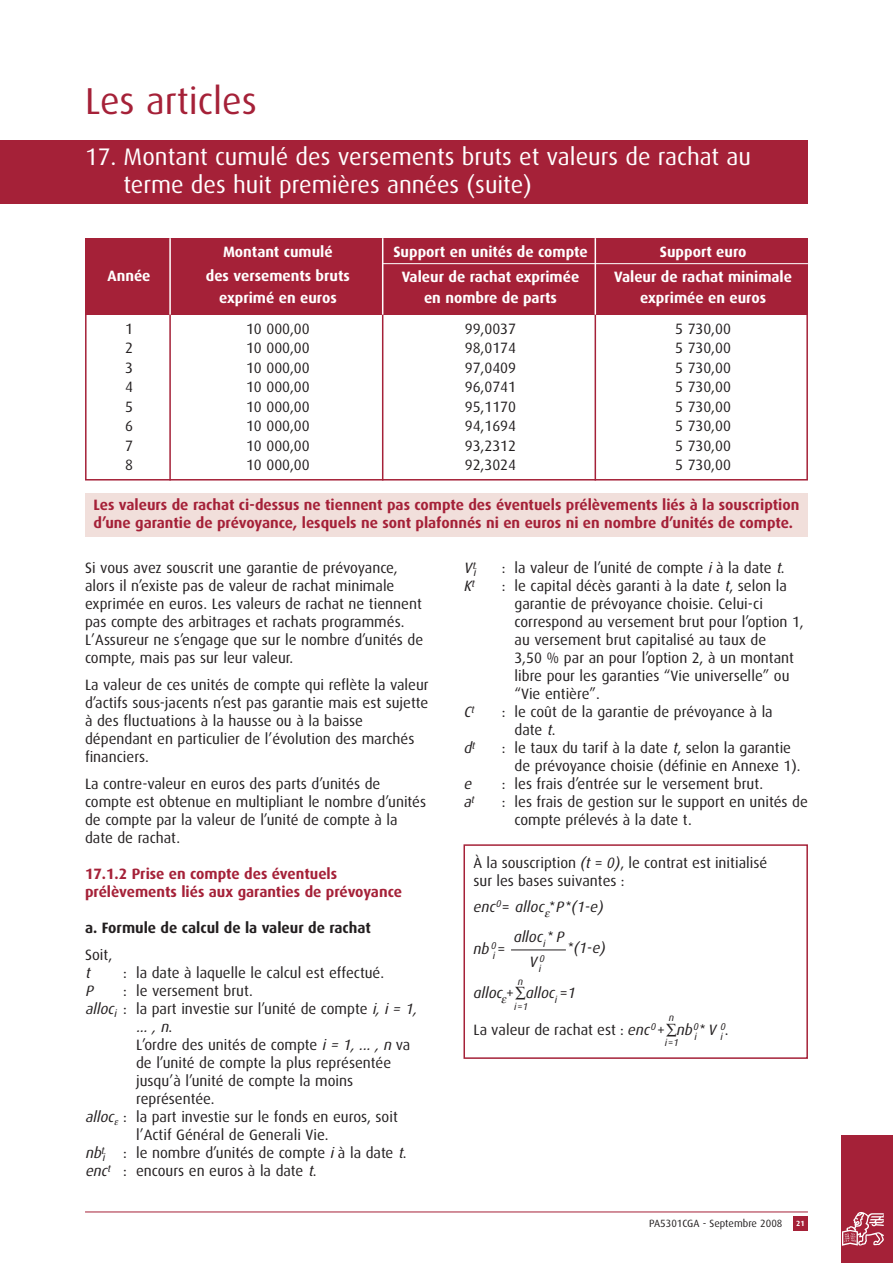
<style>
.page{position:relative;width:893px;height:1263px;background:#fff}
.page>*{position:absolute;margin:0;border:0;box-sizing:border-box;transform-origin:0 0}
.t1{font:37.5px "Dax";color:#a52138}
.t2{font:24px/28.5px "Dax";color:#fff}
.t3{font:15px/18px "Dax";color:#231f20}
.t4{font:700 15px/18px "Dax";color:#a52138}
.t5{font:700 15px "Dax";color:#fff}
.t6{font:italic 15px "Dax";color:#231f20}
.t7{font:700 15px "Dax";color:#231f20}
.t8{font:italic 15px "Dax";color:#231f20}
.t9{font:10.5px "Dax";color:#231f20}
.t10{font:italic 10.5px "Dax";color:#231f20}
.t11{font:italic 9.9px "Dax";color:#231f20}
.t12{font:700 7.5px "Dax";color:#fff}
.s1{font-style:italic}
.s2{font-style:normal}
.s3{font-family:"Helvetica Neue";font-style:normal}
.s4{font-style:normal;font-size:15px}
</style>
<div class="page">
<hr style="left:85px;top:1211px;width:723px;height:1px;background:#a52138">
<div style="left:793px;top:1216px;width:15px;height:15px;background:#a52138"></div>
<div style="left:842px;top:1135px;width:51px;height:128px;background:#a52138"></div>
<svg style="left:842px;top:1212px;width:42px;height:34px"></svg>
<div style="left:85px;top:493px;width:723px;height:43px;background:#f1dfdb"></div>
<div style="left:0;top:140px;width:808px;height:64px;background:#a52138"></div>
<div style="left:85px;top:238px;width:723px;height:77px;background:#a52138"></div>
<div style="left:85px;top:238px;width:723px;height:242px;border:2px solid #a52138"></div>
<hr style="left:169px;top:315px;width:2px;height:165px;background:#a52138">
<hr style="left:382px;top:315px;width:1px;height:165px;background:#a52138">
<hr style="left:595px;top:315px;width:1px;height:165px;background:#a52138">
<hr style="left:169px;top:238px;width:2px;height:77px;background:#fff">
<hr style="left:382px;top:238px;width:1px;height:77px;background:#fff">
<hr style="left:595px;top:238px;width:1px;height:77px;background:#fff">
<hr style="left:383px;top:263px;width:425px;height:1px;background:#fff">
<hr style="left:511px;top:949px;width:55px;height:1px;background:#231f20">
<div style="left:463px;top:844px;width:345px;height:215px;border:2px solid #a52138"></div>
<h1 class="t1" style="left:85px;top:85px;width:173px">Les articles</h1>
<h2 class="t2" style="left:123px;top:144px;width:629px;text-indent:-38px">17. Montant cumulé des versements bruts et valeurs de rachat au terme des huit premières années (suite)</h2>
<p class="t5" style="left:223px;top:245px;width:111px">Montant cumulé</p>
<p class="t5" style="left:393px;top:245px;width:196px">Support en unités de compte</p>
<p class="t5" style="left:660px;top:245px;width:88px">Support euro</p>
<p class="t5" style="left:108px;top:269px;width:44px">Année</p>
<p class="t5" style="left:206px;top:269px;width:146px">des versements bruts</p>
<p class="t5" style="left:402px;top:270px;width:179px">Valeur de rachat exprimée</p>
<p class="t5" style="left:614px;top:270px;width:179px">Valeur de rachat minimale</p>
<p class="t5" style="left:219px;top:292px;width:119px">exprimé en euros</p>
<p class="t5" style="left:424px;top:292px;width:134px">en nombre de parts</p>
<p class="t5" style="left:640px;top:292px;width:128px">exprimée en euros</p>
<p class="t3" style="left:125px;top:320px;width:9px">1</p>
<p class="t3" style="left:246px;top:320px;width:65px">10 000,00</p>
<p class="t3" style="left:465px;top:320px;width:53px">99,0037</p>
<p class="t3" style="left:675px;top:320px;width:57px">5 730,00</p>
<p class="t3" style="left:125px;top:340px;width:9px">2</p>
<p class="t3" style="left:246px;top:340px;width:65px">10 000,00</p>
<p class="t3" style="left:465px;top:340px;width:53px">98,0174</p>
<p class="t3" style="left:675px;top:340px;width:57px">5 730,00</p>
<p class="t3" style="left:125px;top:359px;width:9px">3</p>
<p class="t3" style="left:246px;top:359px;width:65px">10 000,00</p>
<p class="t3" style="left:465px;top:359px;width:53px">97,0409</p>
<p class="t3" style="left:675px;top:359px;width:57px">5 730,00</p>
<p class="t3" style="left:125px;top:379px;width:9px">4</p>
<p class="t3" style="left:246px;top:379px;width:65px">10 000,00</p>
<p class="t3" style="left:465px;top:379px;width:53px">96,0741</p>
<p class="t3" style="left:675px;top:379px;width:57px">5 730,00</p>
<p class="t3" style="left:125px;top:398px;width:9px">5</p>
<p class="t3" style="left:246px;top:398px;width:65px">10 000,00</p>
<p class="t3" style="left:465px;top:398px;width:53px">95,1170</p>
<p class="t3" style="left:675px;top:398px;width:57px">5 730,00</p>
<p class="t3" style="left:125px;top:418px;width:9px">6</p>
<p class="t3" style="left:246px;top:418px;width:65px">10 000,00</p>
<p class="t3" style="left:465px;top:418px;width:53px">94,1694</p>
<p class="t3" style="left:675px;top:418px;width:57px">5 730,00</p>
<p class="t3" style="left:125px;top:437px;width:9px">7</p>
<p class="t3" style="left:246px;top:437px;width:65px">10 000,00</p>
<p class="t3" style="left:465px;top:437px;width:53px">93,2312</p>
<p class="t3" style="left:675px;top:437px;width:57px">5 730,00</p>
<p class="t3" style="left:125px;top:457px;width:9px">8</p>
<p class="t3" style="left:246px;top:457px;width:65px">10 000,00</p>
<p class="t3" style="left:465px;top:457px;width:53px">92,3024</p>
<p class="t3" style="left:675px;top:457px;width:57px">5 730,00</p>
<p class="t4" style="left:94px;top:497px;width:707px">Les valeurs de rachat ci-dessus ne tiennent pas compte des éventuels prélèvements liés à la souscription d’une garantie de prévoyance, lesquels ne sont plafonnés ni en euros ni en nombre d’unités de compte.</p>
<p class="t3" style="left:85px;top:560px;width:340px">Si vous avez souscrit une garantie de prévoyance, alors il n’existe pas de valeur de rachat minimale exprimée en euros. Les valeurs de rachat ne tiennent pas compte des arbitrages et rachats programmés.<br>L’Assureur ne s’engage que sur le nombre d’unités de compte, mais pas sur leur valeur.</p>
<p class="t3" style="left:85px;top:677px;width:345px">La valeur de ces unités de compte qui reflète la valeur d’actifs sous-jacents n’est pas garantie mais est sujette à des fluctuations à la hausse ou à la baisse dépendant en particulier de l’évolution des marchés financiers.</p>
<p class="t3" style="left:85px;top:776px;width:343px">La contre-valeur en euros des parts d’unités de compte est obtenue en multipliant le nombre d’unités de compte par la valeur de l’unité de compte à la date de rachat.</p>
<p class="t4" style="left:85px;top:866px;width:318px">17.1.2 Prise en compte des éventuels prélèvements liés aux garanties de prévoyance</p>
<p class="t7" style="left:85px;top:921px;width:287px">a. Formule de calcul de la valeur de rachat</p>
<p class="t3" style="left:85px;top:947px;width:29px">Soit,</p>
<p class="t8" style="left:85px;top:966px;width:10px">t</p>
<p class="t3" style="left:123px;top:965px;width:262px">: la date à laquelle le calcul est effectué.</p>
<p class="t8" style="left:85px;top:984px;width:13px">P</p>
<p class="t3" style="left:123px;top:983px;width:131px">: le versement brut.</p>
<p class="t3" style="left:85px;top:1001px;width:336px"><span class="s1">alloc</span><sub>i</sub> : la part investie sur l’unité de compte <span class="s1">i, i = 1,</span></p>
<p class="t8" style="left:136px;top:1020px;width:38px">... , n<span class="s2">.</span></p>
<p class="t3" style="left:136px;top:1037px;width:276px">L’ordre des unités de compte <span class="s1">i = 1, ... , n</span>va</p>
<p class="t3" style="left:136px;top:1055px;width:257px">de l’unité de compte la plus représentée</p>
<p class="t3" style="left:136px;top:1073px;width:219px">jusqu’à l’unité de compte la moins</p>
<p class="t3" style="left:136px;top:1091px;width:80px">représentée.</p>
<p class="t3" style="left:85px;top:1109px;width:314px"><span class="s1">alloc</span> : la part investie sur le fonds en euros, soit</p>
<p class="t3" style="left:136px;top:1127px;width:194px">l’Actif Général de Generali Vie.</p>
<p class="t8" style="left:85px;top:1146px;width:23px">nb<sup>t</sup></p>
<p class="t3" style="left:85px;top:1145px;width:323px;text-indent:17px"><sub>i</sub> : le nombre d’unités de compte <span class="s1">i</span>à la date <span class="s1">t</span>. <span class="s1">enc</span><sup>t</sup> : encours en euros à la date <span class="s1">t</span>.</p>
<p class="t10" style="left:473px;top:568px;width:6px">i</p>
<p class="t3" style="left:502px;top:560px;width:284px">: la valeur de l’unité de compte <span class="s1">i</span>à la date <span class="s1">t</span>.</p>
<p class="t8" style="left:463px;top:579px;width:15px">K<sup>t</sup></p>
<p class="t3" style="left:514px;top:578px;width:291px;text-indent:-13px">: le capital décès garanti à la date <span class="s1">t</span>, selon la garantie de prévoyance choisie. Celui-ci correspond au versement brut pour l’option 1, au versement brut capitalisé au taux de<br>3,50 % par an pour l’option 2, à un montant libre pour les garanties “Vie universelle” ou “Vie entière”.</p>
<p class="t8" style="left:463px;top:705px;width:14px">C<sup>t</sup></p>
<p class="t3" style="left:514px;top:704px;width:260px;text-indent:-13px">: le coût de la garantie de prévoyance à la date <span class="s1">t</span>.</p>
<p class="t8" style="left:463px;top:741px;width:15px">d<sup>t</sup></p>
<p class="t3" style="left:514px;top:740px;width:288px;text-indent:-13px">: le taux du tarif à la date <span class="s1">t</span>, selon la garantie de prévoyance choisie (définie en Annexe 1).</p>
<p class="t8" style="left:463px;top:777px;width:13px">e</p>
<p class="t3" style="left:502px;top:776px;width:263px">: les frais d’entrée sur le versement brut.</p>
<p class="t8" style="left:463px;top:795px;width:14px">a<sup>t</sup></p>
<p class="t3" style="left:514px;top:794px;width:295px;text-indent:-13px">: les frais de gestion sur le support en unités de compte prélevés à la date t.</p>
<p class="t8" style="left:463px;top:561px;width:16px">V<sup>t</sup></p>
<p class="t3" style="left:473px;top:855px;width:295px">À la souscription <span class="s1">(t</span> = <span class="s1">0)</span>, le contrat est initialisé sur les bases suivantes :</p>
<p class="t6" style="left:473px;top:898px;width:132px">enc<sup>0</sup><span class="s2">=</span> alloc <span class="s3">*</span>P <span class="s3">*</span>(1<span class="s2">-</span>e)</p>
<p class="t6" style="left:568px;top:939px;width:39px"><span class="s3">*</span>(1<span class="s2">-</span>e)</p>
<p class="t6" style="left:514px;top:928px;width:52px">alloc<sub>i</sub> <span class="s3">*</span> P</p>
<p class="t6" style="left:473px;top:939px;width:24px">nb<sup>0</sup></p>
<p class="t11" style="left:493px;top:950px;width:14px">i <sup>=</sup></p>
<p class="t6" style="left:530px;top:953px;width:13px">V<sub>i</sub></p>
<p class="t11" style="left:540px;top:952px;width:7px">0</p>
<p class="t11" style="left:518px;top:976px;width:7px">n</p>
<p class="t6" style="left:473px;top:984px;width:104px">alloc <span class="s2">+</span>∑alloc<sub>i</sub> <span class="s2">=</span>1</p>
<p class="t11" style="left:514px;top:1001px;width:15px">i<span class="s2">=</span>1</p>
<p class="t11" style="left:669px;top:1012px;width:7px">n</p>
<p class="t3" style="left:473px;top:1022px;width:227px">La valeur de rachat est : <span class="s1">enc</span><sup>0</sup>+∑<span class="s1">nb</span><sup>0</sup></p>
<p class="t11" style="left:694px;top:1030px;width:30px">i<sup>*</sup><sup>V</sup>i</p>
<p class="t11" style="left:720px;top:1020px;width:10px">0<span class="s4">.</span></p>
<p class="t11" style="left:665px;top:1037px;width:15px">i<span class="s2">=</span>1</p>
<p class="t9" style="left:649px;top:1218px;width:135px">PA5301CGA - Septembre 2008</p>
<p class="t12" style="left:796px;top:1220px;width:10px">21</p>
</div>
